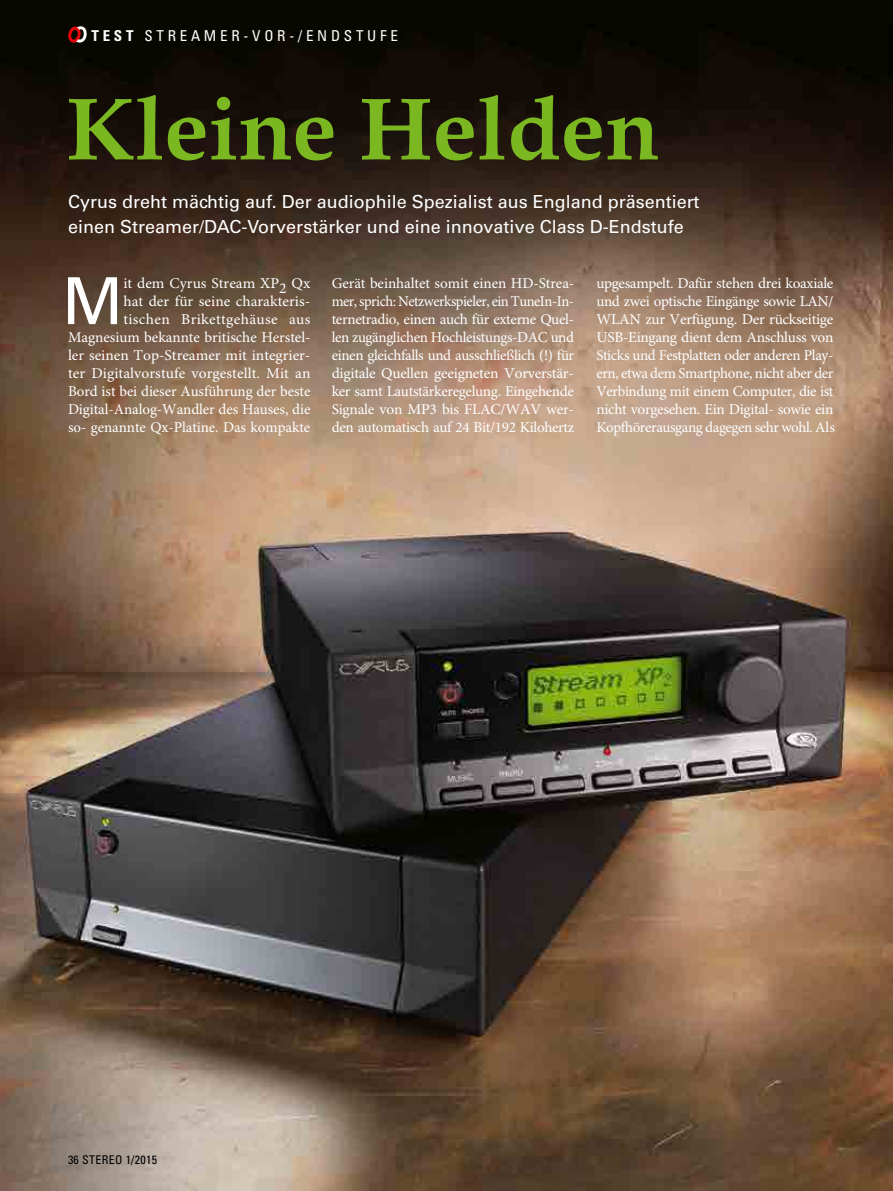
<style>
.page{position:relative;width:893px;height:1191px;background:#fff}
.page>*{position:absolute;margin:0;border:0;box-sizing:border-box;transform-origin:0 0}
.t1{font:700 88.65px "Book Antiqua";color:#7ab720}
.t2{font:64.8px "Univers LT Std";color:#fff}
.t3{font:18px/25.5px "Univers LT Std";color:#fff}
.t4{font:15px/18px "Minion Pro";letter-spacing:-.005em;color:#fff;text-align:justify}
.t5{font:condensed 15px "Univers LT Std";letter-spacing:.25em;color:#fff}
.t6{font:condensed 12px "Univers LT Std";letter-spacing:.025em;color:#000}
.s1{font-weight:700}
</style>
<div class="page">
<img style="left:0;top:0;width:893px;height:1191px">
<svg style="left:68px;top:26px;width:19px;height:17px"></svg>
<p class="t5" style="left:91px;top:26px;width:308px"><span class="s1">Test</span> STREAMER-VOR-/E NDS TUFE</p>
<h1 class="t1" style="left:66px;top:77px;width:595px">Kleine Helden</h1>
<p class="t3" style="left:68px;top:188px;width:633px">Cyrus dreht mächtig auf. Der audiophile Spezialist aus England präsentiert einen Streamer/DAC-Vorverstärker und eine innovative Class D-Endstufe</p>
<h2 class="t2" style="left:62px;top:263px;width:63px">M</h2>
<p class="t4" style="left:68px;top:275px;width:244px;text-align:right">it dem Cyrus Stream XP2 Qx<br>hat der für seine charakteris-<br>tischen Brikettgehäuse aus Magnesium bekannte britische Herstel&shy;ler seinen Top-Streamer mit integrier&shy;ter Digitalvorstufe vorgestellt. Mit an Bord ist bei dieser Ausführung der beste Digital-Analog-Wandler des Hauses, die so- genannte Qx-Platine. Das kompakte</p>
<p class="t4" style="left:332px;top:275px;width:244px">Gerät beinhaltet somit einen HD-Strea&shy;mer, sprich: Netzwerkspieler, ein TuneIn-In&shy;ternetradio, einen auch für externe Quel&shy;len zugänglichen Hochleistungs-DAC und einen gleichfalls und ausschließlich (!) für digitale Quellen geeigneten Vorverstär&shy;ker samt Lautstärkeregelung. Eingehende Signale von MP3 bis FLAC/WAV wer&shy;den automatisch auf 24 Bit/192 Kilohertz</p>
<p class="t4" style="left:596px;top:275px;width:240px">upgesampelt. Dafür stehen drei koaxiale und zwei optische Eingänge sowie LAN/ WLAN zur Verfügung. Der rückseitige USB-Eingang dient dem Anschluss von Sticks und Festplatten oder anderen Play&shy;ern, etwa dem Smartphone, nicht aber der Verbindung mit einem Computer, die ist nicht vorgesehen. Ein Digital- sowie ein Kopfhörerausgang dagegen sehr wohl. Als</p>
<p class="t6" style="left:68px;top:1151px;width:29px">36 STEREO</p>
<p class="t6" style="left:126px;top:1151px;width:33px">1/2015</p>
</div>
